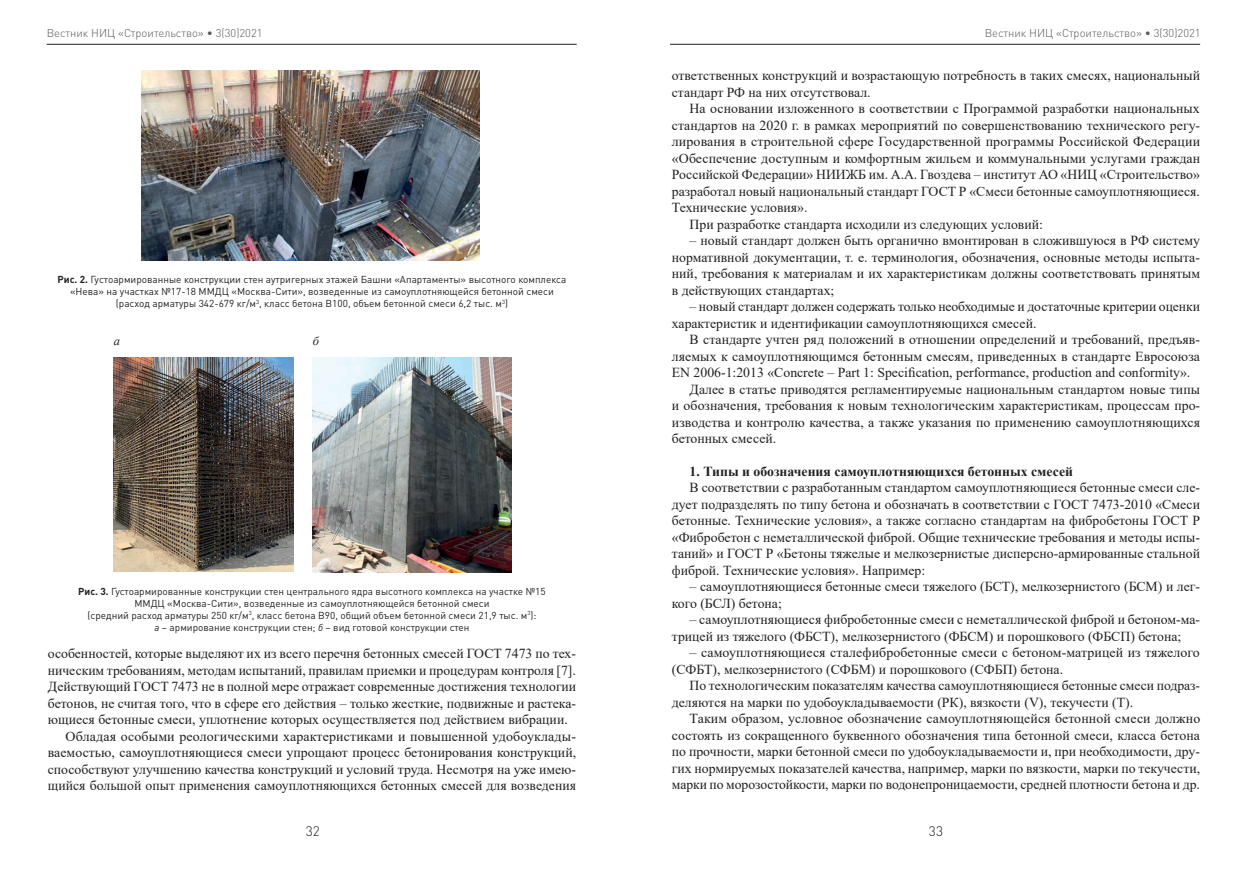
<style>
.page{position:relative;width:1248px;height:886px;background:#fff}
.page>*{position:absolute;margin:0;border:0;box-sizing:border-box;transform-origin:0 0}
.t1{font:13.75px/16.5px "Times New Roman";color:#231f20}
.t2{font:700 13.75px "Times New Roman";color:#231f20}
.t3{font:300 13.75px "DIN Pro";color:#231f20}
.t4{font:italic 12.5px "Times New Roman";color:#231f20}
.t5{font:300 11.25px "DIN Pro";color:#57585a}
.t6{font:10px/12px "DIN Pro";color:#231f20;text-align:center}
.s1{font-weight:700}
.s2{font-style:italic}
</style>
<div class="page">
<hr style="left:47px;top:44px;width:529px;height:1px;background:#231f20">
<img style="left:142px;top:71px;width:337px;height:190px">
<img style="left:114px;top:358px;width:179px;height:214px">
<img style="left:313px;top:358px;width:198px;height:214px">
<hr style="left:670px;top:44px;width:529px;height:1px;background:#231f20">
<p class="t5" style="left:47px;top:25px;width:217px">Вестник НИЦ «Строительство» • 3(30)2021</p>
<p class="t6" style="left:58px;top:273px;width:510px"><span class="s1">Рис. 2.</span> Густоармированные конструкции стен аутригерных этажей Башни «Апартаменты» высотного комплекса «Нева» на участках №17-18 ММДЦ «Москва-Сити», возведенные из самоуплотняющейся бетонной смеси (расход арматуры 342-679 кг/м<sup>3</sup>, класс бетона В100, объем бетонной смеси 6,2 тыс. м<sup>3</sup>)</p>
<p class="t4" style="left:114px;top:332px;width:8px">а</p>
<p class="t4" style="left:313px;top:332px;width:8px">б</p>
<p class="t6" style="left:78px;top:585px;width:469px"><span class="s1">Рис. 3.</span> Густоармированные конструкции стен центрального ядра высотного комплекса на участке №15<br>ММДЦ «Москва-Сити», возведенные из самоуплотняющейся бетонной смеси<br>(средний расход арматуры 250 кг/м<sup>3</sup>, класс бетона В90, общий объем бетонной смеси 21,9 тыс. м<sup>3</sup>):<br><span class="s2">а</span> – армирование конструкции стен; <span class="s2">б</span> – вид готовой конструкции стен</p>
<p class="t1" style="left:48px;top:645px;width:529px">особенностей, которые выделяют их из всего перечня бетонных смесей ГОСТ 7473 по тех-</p>
<p class="t1" style="left:48px;top:661px;width:529px">ническим требованиям, методам испытаний, правилам приемки и процедурам контроля [7].</p>
<p class="t1" style="left:48px;top:678px;width:530px">Действующий ГОСТ 7473 не в полной мере отражает современные достижения технологии</p>
<p class="t1" style="left:48px;top:694px;width:529px">бетонов, не считая того, что в сфере его действия – только жесткие, подвижные и растека-</p>
<p class="t1" style="left:48px;top:711px;width:521px">ющиеся бетонные смеси, уплотнение которых осуществляется под действием вибрации.</p>
<p class="t1" style="left:66px;top:727px;width:512px">Обладая особыми реологическими характеристиками и повышенной удобоуклады-</p>
<p class="t1" style="left:48px;top:744px;width:530px">ваемостью, самоуплотняющиеся смеси упрощают процесс бетонирования конструкций,</p>
<p class="t1" style="left:48px;top:760px;width:529px">способствуют улучшению качества конструкций и условий труда. Несмотря на уже имею-</p>
<p class="t1" style="left:48px;top:777px;width:529px">щийся большой опыт применения самоуплотняющихся бетонных смесей для возведения</p>
<p class="t3" style="left:306px;top:822px;width:16px">32</p>
<p class="t5" style="left:984px;top:25px;width:217px">Вестник НИЦ «Строительство» • 3(30)2021</p>
<p class="t1" style="left:671px;top:67px;width:529px">ответственных конструкций и возрастающую потребность в таких смесях, национальный стандарт РФ на них отсутствовал.</p>
<p class="t1" style="left:689px;top:100px;width:511px">На основании изложенного в соответствии с Программой разработки национальных</p>
<p class="t1" style="left:671px;top:117px;width:529px">стандартов на 2020 г. в рамках мероприятий по совершенствованию технического регу-</p>
<p class="t1" style="left:671px;top:133px;width:529px">лирования в строительной сфере Государственной программы Российской Федерации</p>
<p class="t1" style="left:671px;top:150px;width:530px">«Обеспечение доступным и комфортным жильем и коммунальными услугами граждан</p>
<p class="t1" style="left:671px;top:166px;width:529px">Российской Федерации» НИИЖБ им. А.А. Гвоздева – институт АО «НИЦ «Строительство»</p>
<p class="t1" style="left:671px;top:183px;width:529px">разработал новый национальный стандарт ГОСТ Р «Смеси бетонные самоуплотняющиеся.</p>
<p class="t1" style="left:671px;top:199px;width:137px">Технические условия».</p>
<p class="t1" style="left:689px;top:216px;width:355px">При разработке стандарта исходили из следующих условий:</p>
<p class="t1" style="left:671px;top:232px;width:529px;text-align:justify;text-indent:18px">– новый стандарт должен быть органично вмонтирован в сложившуюся в РФ систему нормативной документации, т. е. терминология, обозначения, основные методы испыта&shy;ний, требования к материалам и их характеристикам должны соответствовать принятым в действующих стандартах;</p>
<p class="t1" style="left:671px;top:298px;width:529px;text-indent:18px">– новый стандарт должен содержать только необходимые и достаточные критерии оценки характеристик и идентификации самоуплотняющихся смесей.</p>
<p class="t1" style="left:689px;top:331px;width:512px">В стандарте учтен ряд положений в отношении определений и требований, предъяв-</p>
<p class="t1" style="left:671px;top:348px;width:529px">ляемых к самоуплотняющимся бетонным смесям, приведенных в стандарте Евросоюза</p>
<p class="t1" style="left:671px;top:364px;width:520px">EN 2006-1:2013 «Concrete – Part 1: Specification, performance, production and conformity».</p>
<p class="t1" style="left:689px;top:381px;width:512px">Далее в статье приводятся регламентируемые национальным стандартом новые типы</p>
<p class="t1" style="left:671px;top:397px;width:529px">и обозначения, требования к новым технологическим характеристикам, процессам про-</p>
<p class="t1" style="left:671px;top:414px;width:530px">изводства и контролю качества, а также указания по применению самоуплотняющихся</p>
<p class="t1" style="left:671px;top:430px;width:106px">бетонных смесей.</p>
<p class="t2" style="left:689px;top:461px;width:385px">1. Типы и обозначения самоуплотняющихся бетонных смесей</p>
<p class="t1" style="left:671px;top:479px;width:529px;text-align:justify;text-indent:18px">В соответствии с разработанным стандартом самоуплотняющиеся бетонные смеси сле&shy;дует подразделять по типу бетона и обозначать в соответствии с ГОСТ 7473-2010 «Смеси бетонные. Технические условия», а также согласно стандартам на фибробетоны ГОСТ Р «Фибробетон с неметаллической фиброй. Общие технические требования и методы испы&shy;таний» и ГОСТ Р «Бетоны тяжелые и мелкозернистые дисперсно-армированные стальной фиброй. Технические условия». Например:</p>
<p class="t1" style="left:671px;top:578px;width:529px;text-indent:18px">– самоуплотняющиеся бетонные смеси тяжелого (БСТ), мелкозернистого (БСМ) и лег&shy;кого (БСЛ) бетона;</p>
<p class="t1" style="left:671px;top:611px;width:529px;text-indent:18px">– самоуплотняющиеся фибробетонные смеси с неметаллической фиброй и бетоном-ма&shy;трицей из тяжелого (ФБСТ), мелкозернистого (ФБСМ) и порошкового (ФБСП) бетона;</p>
<p class="t1" style="left:671px;top:644px;width:529px;text-indent:18px">– самоуплотняющиеся сталефибробетонные смеси с бетоном-матрицей из тяжелого (СФБТ), мелкозернистого (СФБМ) и порошкового (СФБП) бетона.</p>
<p class="t1" style="left:671px;top:677px;width:529px;text-indent:18px">По технологическим показателям качества самоуплотняющиеся бетонные смеси подраз&shy;деляются на марки по удобоукладываемости (РК), вязкости (V), текучести (T).</p>
<p class="t1" style="left:671px;top:710px;width:530px;text-align:justify;text-indent:18px">Таким образом, условное обозначение самоуплотняющейся бетонной смеси должно состоять из сокращенного буквенного обозначения типа бетонной смеси, класса бетона по прочности, марки бетонной смеси по удобоукладываемости и, при необходимости, дру&shy;гих нормируемых показателей качества, например, марки по вязкости, марки по текучести, марки по морозостойкости, марки по водонепроницаемости, средней плотности бетона и др.</p>
<p class="t3" style="left:928px;top:822px;width:16px">33</p>
</div>
